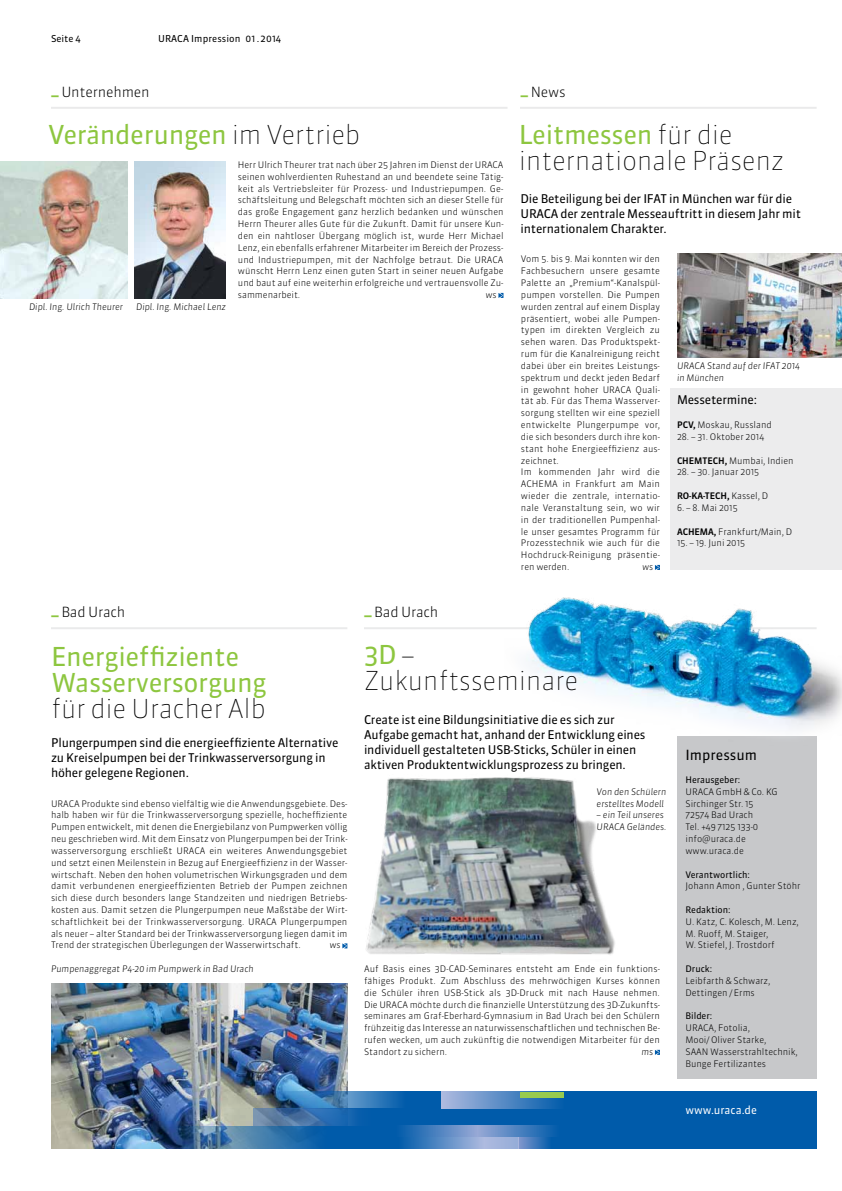
<style>
.page{position:relative;width:842px;height:1191px;background:#fff}
.page>*{position:absolute;margin:0;border:0;box-sizing:border-box;transform-origin:0 0}
.t1{font:26px/26px "Sanuk Pro";letter-spacing:-.015em;color:#8dc63f}
.t2{font:100 26px "Sanuk OT";letter-spacing:-.015em;color:#000}
.t3{font:300 14px "Sanuk Pro";letter-spacing:-.015em;color:#000}
.t4{font:14px "Sanuk OT";color:#000}
.t5{font:12px/15px "Sanuk OT";letter-spacing:-.015em;color:#000}
.t6{font:11px "Sanuk Pro";letter-spacing:-.005em;color:#fff}
.t7{font:9.5px "Sanuk OT";letter-spacing:.01em;color:#000}
.t8{font:300 9px/11.8px "Sanuk Pro";letter-spacing:-.005em;color:#000}
.t9{font:italic 300 9px/11.8px "Sanuk Pro";letter-spacing:-.005em;color:#000}
.t10{font:9px "Sanuk Pro";letter-spacing:-.005em;color:#000}
.t11{font:500 9px "Sanuk Pro";letter-spacing:-.005em;color:#000}
.s1{font-weight:700;color:#8dc63f}
.s2{font-family:"Sanuk OT";font-weight:100;color:#000}
.s3{font-weight:500}
.s4{font-weight:300}
</style>
<div class="page">
<div style="left:677px;top:735px;width:140px;height:343px;background:#c7c8ca"></div>
<img style="left:51px;top:984px;width:296px;height:164px">
<img style="left:52px;top:1125px;width:765px;height:23px">
<svg style="left:179px;top:1108px;width:45px;height:17px"></svg>
<img style="left:175px;top:1091px;width:642px;height:17px">
<div style="left:224px;top:1108px;width:593px;height:17px;background:#005baa"></div>
<svg style="left:519px;top:1137px;width:32px;height:11px"></svg>
<svg style="left:398px;top:1137px;width:121px;height:11px"></svg>
<svg style="left:253px;top:1108px;width:104px;height:17px"></svg>
<svg style="left:441px;top:1091px;width:123px;height:17px"></svg>
<svg style="left:395px;top:1125px;width:163px;height:12px"></svg>
<div style="left:520px;top:1091px;width:44px;height:6px;background:#98cb4f"></div>
<img style="left:342px;top:777px;width:273px;height:178px">
<img style="left:0;top:162px;width:128px;height:136px">
<img style="left:134px;top:162px;width:92px;height:136px">
<img style="left:677px;top:254px;width:165px;height:103px">
<div style="left:671px;top:388px;width:171px;height:182px;background:#ececed"></div>
<svg style="left:498px;top:293px;width:5px;height:5px"></svg>
<svg style="left:51px;top:107px;width:457px;height:2px"></svg>
<svg style="left:364px;top:627px;width:141px;height:2px"></svg>
<svg style="left:520px;top:107px;width:296px;height:2px"></svg>
<svg style="left:51px;top:627px;width:296px;height:2px"></svg>
<svg style="left:342px;top:943px;width:5px;height:5px"></svg>
<svg style="left:655px;top:1049px;width:5px;height:5px"></svg>
<svg style="left:655px;top:565px;width:5px;height:5px"></svg>
<img style="left:505px;top:597px;width:337px;height:139px">
<p class="t7" style="left:51px;top:32px;width:31px">Seite 4</p>
<p class="t7" style="left:158px;top:32px;width:125px">URACA Impression 01 . 2014</p>
<h2 class="t3" style="left:51px;top:82px;width:100px"><span class="s1">——</span> Unternehmen</h2>
<h1 class="t1" style="left:48px;top:121px;width:314px">Veränderungen <span class="s2">im Vertrieb</span></h1>
<p class="t9" style="left:29px;top:300px;width:96px">Dipl. Ing. Ulrich Theurer</p>
<p class="t9" style="left:136px;top:300px;width:92px">Dipl. Ing. Michael Lenz</p>
<p class="t8" style="left:238px;top:158px;width:267px;text-align:justify">Herr Ulrich Theurer trat nach über 25 Jahren im Dienst der URACA seinen wohlverdienten Ruhestand an und beendete seine Tätig&shy;keit als Vertriebsleiter für Prozess- und Industriepumpen. Ge&shy;schäftsleitung und Belegschaft möchten sich an dieser Stelle für das große Engagement ganz herzlich bedanken und wünschen Herrn Theurer alles Gute für die Zukunft. Damit für unsere Kun&shy;den ein nahtloser Übergang möglich ist, wurde Herr Michael Lenz, ein ebenfalls erfahrener Mitarbeiter im Bereich der Prozess&shy;und Industriepumpen, mit der Nachfolge betraut. Die URACA wünscht Herrn Lenz einen guten Start in seiner neuen Aufgabe und baut auf eine weiterhin erfolgreiche und vertrauensvolle Zu&shy;sammenarbeit.</p>
<p class="t9" style="left:485px;top:288px;width:13px">ws</p>
<h2 class="t3" style="left:520px;top:82px;width:47px"><span class="s1">——</span> News</h2>
<h1 class="t1" style="left:519px;top:121px;width:215px">Leitmessen <span class="s2">für die</span></h1>
<h1 class="t2" style="left:519px;top:144px;width:267px">internationale Präsenz</h1>
<h3 class="t5" style="left:520px;top:191px;width:282px">Die Beteiligung bei der IFAT in München war für die<br>URACA der zentrale Messeauftritt in diesem Jahr mit internationalem Charakter.</h3>
<p class="t8" style="left:521px;top:253px;width:141px">Vom 5. bis 9. Mai konnten wir den<br>Fachbesuchern unsere gesamte<br>Palette an „Premium“-Kanalspül&shy;pumpen vorstellen. Die Pumpen wurden zentral auf einem Display präsentiert, wobei alle Pumpen&shy;typen im direkten Vergleich zu sehen waren. Das Produktspekt&shy;rum für die Kanalreinigung reicht dabei über ein breites Leistungs&shy;spektrum und deckt jeden Bedarf in gewohnt hoher URACA Quali&shy;tät ab. Für das Thema Wasserver&shy;sorgung stellten wir eine speziell entwickelte Plungerpumpe vor, die sich besonders durch ihre kon&shy;stant hohe Energieeffizienz aus&shy;zeichnet.<br>Im kommenden Jahr wird die<br>ACHEMA in Frankfurt am Main wieder die zentrale, internatio&shy;nale Veranstaltung sein, wo wir in der traditionellen Pumpenhal&shy;le unser gesamtes Programm für<br>Prozesstechnik wie auch für die<br>Hochdruck-Reinigung präsentie&shy;ren werden.</p>
<p class="t9" style="left:642px;top:560px;width:13px">ws</p>
<p class="t9" style="left:677px;top:359px;width:125px">URACA Stand auf der IFAT 2014 in München</p>
<h3 class="t5" style="left:677px;top:392px;width:82px">Messetermine:</h3>
<p class="t8" style="left:677px;top:418px;width:96px"><span class="s3">PCV,</span> Moskau, Russland</p>
<p class="t8" style="left:677px;top:430px;width:89px">28. – 31. Oktober 2014</p>
<p class="t8" style="left:677px;top:454px;width:118px"><span class="s3">CHEMTECH,</span> Mumbai, Indien</p>
<p class="t8" style="left:677px;top:466px;width:84px">28. – 30. Januar 2015</p>
<p class="t11" style="left:677px;top:489px;width:93px">RO-KA-TECH, <span class="s4">Kassel, D</span></p>
<p class="t8" style="left:677px;top:501px;width:62px">6. – 8. Mai 2015</p>
<p class="t8" style="left:677px;top:525px;width:117px"><span class="s3">ACHEMA,</span> Frankfurt/Main, D</p>
<p class="t8" style="left:677px;top:537px;width:70px">15. – 19. Juni 2015</p>
<h2 class="t3" style="left:51px;top:602px;width:76px"><span class="s1">——</span> Bad Urach</h2>
<h1 class="t1" style="left:51px;top:643px;width:217px">Energieffiziente<br>Wasserversorgung</h1>
<h1 class="t2" style="left:51px;top:692px;width:216px">für die Uracher Alb</h1>
<h3 class="t5" style="left:51px;top:735px;width:289px">Plungerpumpen sind die energieeffiziente Alternative zu Kreiselpumpen bei der Trinkwasserversorgung in höher gelegene Regionen.</h3>
<p class="t8" style="left:51px;top:797px;width:298px;text-align:justify">URACA Produkte sind ebenso vielfältig wie die Anwendungsgebiete. Des&shy;halb haben wir für die Trinkwasserversorgung spezielle, hocheffiziente Pumpen entwickelt, mit denen die Energiebilanz von Pumpwerken völlig neu geschrieben wird. Mit dem Einsatz von Plungerpumpen bei der Trink&shy;wasserversorgung erschließt URACA ein weiteres Anwendungsgebiet und setzt einen Meilenstein in Bezug auf Energieeffizienz in der Wasser&shy;wirtschaft. Neben den hohen volumetrischen Wirkungsgraden und dem damit verbundenen energieeffizienten Betrieb der Pumpen zeichnen sich diese durch besonders lange Standzeiten und niedrigen Betriebs&shy;kosten aus. Damit setzen die Plungerpumpen neue Maßstäbe der Wirt&shy;schaftlichkeit bei der Trinkwasserversorgung. URACA Plungerpumpen als neuer – alter Standard bei der Trinkwasserversorgung liegen damit im Trend der strategischen Überlegungen der Wasserwirtschaft.</p>
<p class="t9" style="left:329px;top:939px;width:13px">ws</p>
<p class="t9" style="left:51px;top:962px;width:204px">Pumpenaggregat P4-20 im Pumpwerk in Bad Urach</p>
<h2 class="t3" style="left:364px;top:602px;width:76px"><span class="s1">——</span> Bad Urach</h2>
<h1 class="t1" style="left:364px;top:641px;width:52px">3D <span class="s2">–</span></h1>
<h1 class="t2" style="left:364px;top:664px;width:216px">Zukunftsseminare</h1>
<h3 class="t5" style="left:364px;top:712px;width:283px">Create ist eine Bildungsinitiative die es sich zur Aufgabe gemacht hat, anhand der Entwicklung eines individuell gestalteten USB-Sticks, Schüler in einen aktiven Produktentwicklungsprozess zu bringen.</h3>
<p class="t9" style="left:597px;top:785px;width:71px">Von den Schülern erstelltes Modell</p>
<p class="t9" style="left:597px;top:809px;width:71px">– ein Teil unseres<br>URACA Geländes.</p>
<p class="t8" style="left:364px;top:962px;width:298px;text-align:justify">Auf Basis eines 3D-CAD-Seminares entsteht am Ende ein funktions&shy;fähiges Produkt. Zum Abschluss des mehrwöchigen Kurses können die Schüler ihren USB-Stick als 3D-Druck mit nach Hause nehmen.<br>Die URACA möchte durch die finanzielle Unterstützung des 3D-Zukunfts&shy;seminares am Graf-Eberhard-Gymnasium in Bad Urach bei den Schülern frühzeitig das Interesse an naturwissenschaftlichen und technischen Be&shy;rufen wecken, um auch zukünftig die notwendigen Mitarbeiter für den Standort zu sichern.</p>
<p class="t9" style="left:641px;top:1045px;width:13px">ms</p>
<h2 class="t4" style="left:685px;top:746px;width:73px">Impressum</h2>
<p class="t10" style="left:685px;top:773px;width:56px">Herausgeber:</p>
<p class="t8" style="left:685px;top:785px;width:94px">URACA GmbH &amp; Co. KG<br>Sirchinger Str. 15<br>72574 Bad Urach<br>Tel. +49 7125 133-0 info@uraca.de www.uraca.de</p>
<p class="t10" style="left:685px;top:868px;width:66px">Verantwortlich:</p>
<p class="t8" style="left:685px;top:880px;width:117px">Johann Amon , Gunter Stöhr</p>
<p class="t10" style="left:685px;top:903px;width:47px">Redaktion:</p>
<p class="t8" style="left:685px;top:915px;width:115px">U. Katz, C. Kolesch, M. Lenz,<br>M. Ruoff, M. Staiger,<br>W. Stiefel, J. Trostdorf</p>
<p class="t10" style="left:685px;top:962px;width:28px">Druck:</p>
<p class="t8" style="left:685px;top:974px;width:87px">Leibfarth &amp; Schwarz,<br>Dettingen / Erms</p>
<p class="t10" style="left:685px;top:1009px;width:28px">Bilder:</p>
<p class="t8" style="left:685px;top:1021px;width:114px">URACA, Fotolia,<br>Mooi/ Oliver Starke,<br>SAAN Wasserstrahltechnik,<br>Bunge Fertilizantes</p>
<p class="t6" style="left:685px;top:1102px;width:73px">www.uraca.de</p>
</div>
